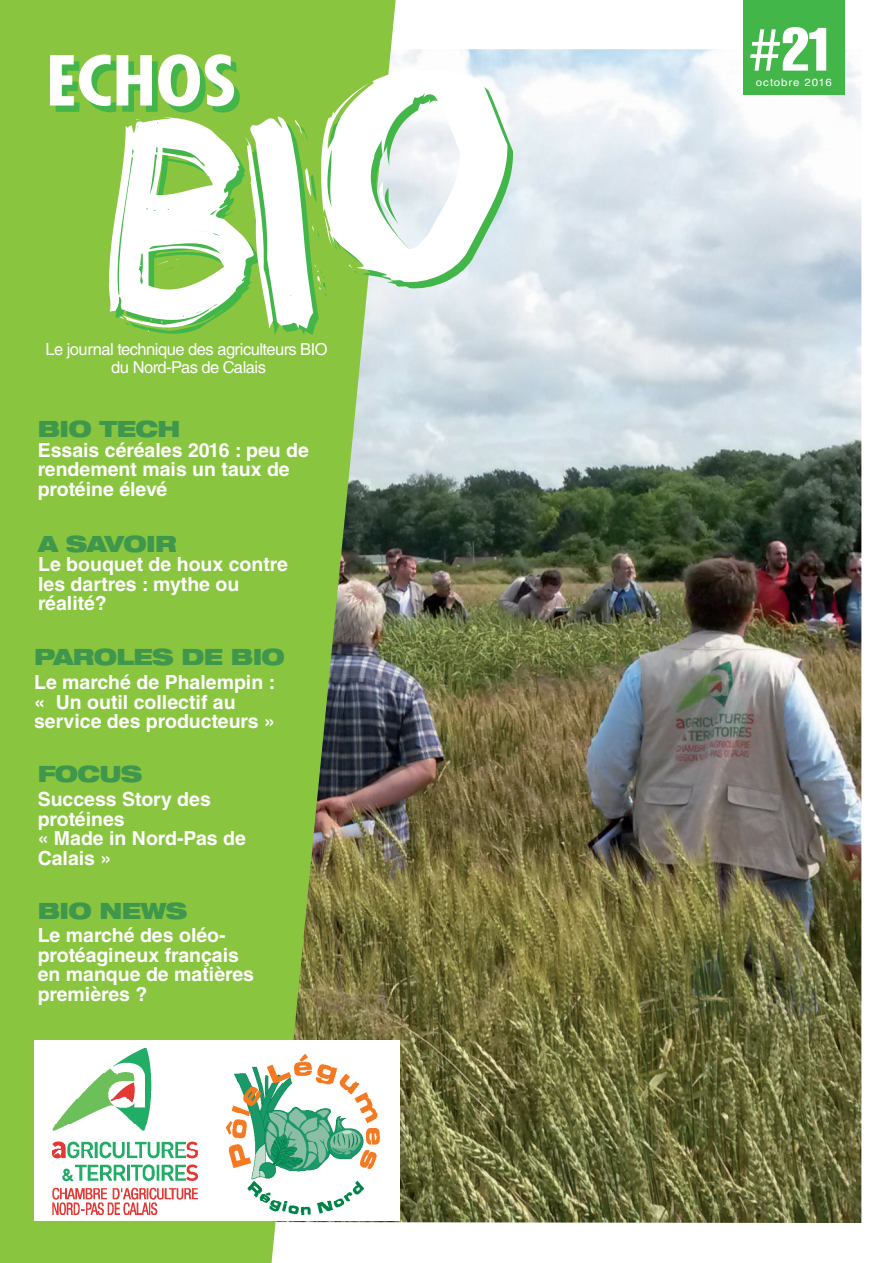
<style>
.page{position:relative;width:893px;height:1263px;background:#fff}
.page>*{position:absolute;margin:0;border:0;box-sizing:border-box;transform-origin:0 0}
.t1{font:60px "Helvetica LT Std Comp";color:#fff}
.t2{font:900 expanded 22.5px "Helvetica Neue";letter-spacing:-.03em;color:#3e974c}
.t3{font:700 19.5px/19.5px "Helvetica LT Std";color:#fff}
.t4{font:16.5px/18px "Helvetica LT Std";letter-spacing:-.03em;color:#fff;text-align:center}
.t5{font:10.5px "Helvetica LT Std";letter-spacing:.08em;color:#fff;scale:1.1 1}
.s1{font-family:"Helvetica LT Std"}
</style>
<div class="page">
<img style="left:400px;top:49px;width:461px;height:1174px">
<svg style="left:0;top:0;width:400px;height:1263px;background:#88ba47"></svg>
<div style="left:743px;top:0;width:102px;height:95px;background:#42b649"></div>
<div style="left:34px;top:1040px;width:366px;height:180px;background:#fff"></div>
<img style="left:227px;top:1054px;width:153px;height:160px">
<img style="left:53px;top:1048px;width:145px;height:166px">
<svg style="left:50px;top:54px;width:463px;height:283px"></svg>
<p class="t4" style="left:45px;top:340px;width:284px">Le journal technique des agriculteurs BIO du Nord-Pas de Calais</p>
<p class="t2" style="left:38px;top:415px;width:144px">BIO TECH</p>
<p class="t3" style="left:38px;top:440px;width:273px">Essais céréales 2016 : peu de rendement mais un taux de protéine élevé</p>
<p class="t2" style="left:38px;top:529px;width:140px">A SAVOIR</p>
<p class="t3" style="left:38px;top:554px;width:251px">Le bouquet de houx contre les dartres : mythe ou réalité?</p>
<p class="t2" style="left:34px;top:643px;width:235px">PAROLES DE BIO</p>
<p class="t3" style="left:34px;top:672px;width:243px">Le marché de Phalempin : « Un outil collectif au service des producteurs »</p>
<p class="t2" style="left:38px;top:760px;width:105px">FOCUS</p>
<p class="t3" style="left:38px;top:789px;width:210px">Success Story des protéines<br>« Made in Nord-Pas de<br>Calais »</p>
<p class="t2" style="left:38px;top:896px;width:151px">BIO NEWS</p>
<p class="t3" style="left:38px;top:925px;width:218px">Le marché des oléo&shy;protéagineux français en manque de matières premières ?</p>
<h1 class="t1" style="left:748px;top:11px;width:88px"><span class="s1">#</span>21</h1>
<p class="t5" style="left:756px;top:76px;width:70px">octobre 2016</p>
</div>
